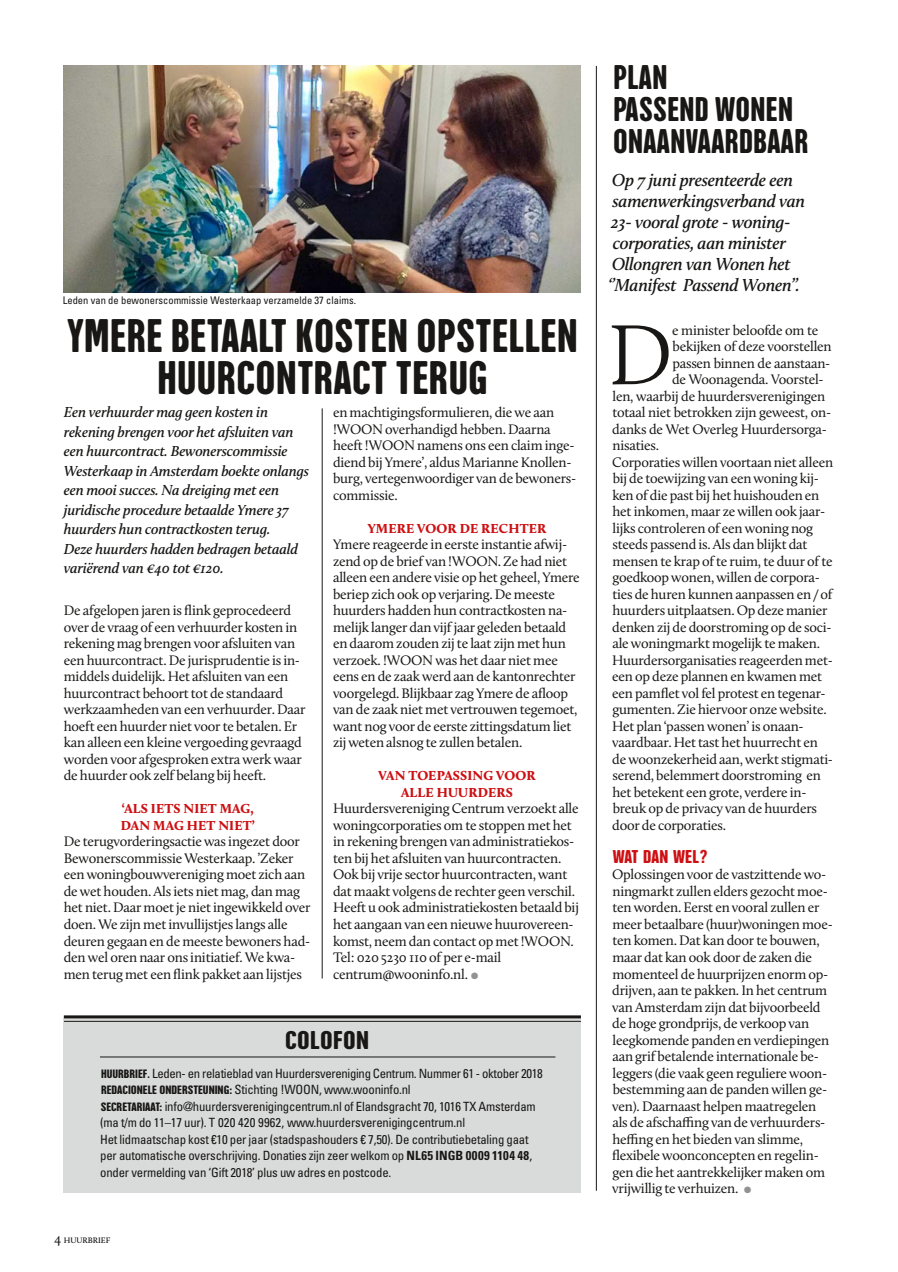
<style>
.page{position:relative;width:898px;height:1272px;background:#fff}
.page>*{position:absolute;margin:0;border:0;box-sizing:border-box;transform-origin:0 0}
.t1{font:300 88.05px "Calluna";color:#181716}
.t2{font:49.5px/42px "Hector Rounded";letter-spacing:.01em;color:#181716;text-align:center}
.t3{font:36px/31.5px "Hector Rounded";letter-spacing:.01em;color:#181716}
.t4{font:27px "Hector Rounded";letter-spacing:.01em;color:#181716;scale:1.15 1}
.t5{font:19.5px "Hector Rounded";letter-spacing:.01em;color:#cd1013;scale:1.1 1}
.t6{font:italic 600 18px/21px "Calluna";letter-spacing:-.015em;color:#181716}
.t7{font:italic 600 15px/19.5px "Calluna";letter-spacing:-.01em;color:#181716}
.t8{font:14.25px/16.5px "Calluna";letter-spacing:-.015em;color:#181716}
.t9{font:900 13.5px/16.5px "Calluna";letter-spacing:.015em;color:#cd1013}
.t10{font:condensed 12.75px/16.5px "Univers LT Std";letter-spacing:-.015em;color:#181716}
.t11{font:condensed 10.5px "Univers LT Std";color:#181716}
.t12{font:600 8.25px "Calluna";color:#181716}
.s1{font-size:24px;color:#919291}
.s2{font-family:"Hector Rounded";font-stretch:normal}
.s3{font-weight:700}
.s4{font-weight:400;font-size:14.25px}
</style>
<div class="page">
<div style="left:64px;top:1018px;width:516px;height:175px;background:#d9dada"></div>
<hr style="left:64px;top:1015px;width:516px;height:3px;background:#181716">
<hr style="left:64px;top:1021px;width:516px;height:1px;background:#181716">
<hr style="left:100px;top:1056px;width:455px;height:1px;background:#181716">
<hr style="left:322px;top:408px;width:1px;height:570px;background:#181716">
<hr style="left:596px;top:66px;width:1px;height:1124px;background:#181716">
<img style="left:64px;top:66px;width:516px;height:226px">
<p class="t11" style="left:63px;top:293px;width:295px">Leden van de bewonerscommissie Westerkaap verzamelde 37 claims.</p>
<h2 class="t2" style="left:67px;top:315px;width:512px">YMERE BETAALT KOSTEN OPSTELLEN<br>HUURCONTRACT TERUG</h2>
<p class="t7" style="left:64px;top:402px;width:247px">Een verhuurder mag geen kosten in rekening brengen voor het afsluiten van een huurcontract. Bewonerscommissie Westerkaap in Amsterdam boekte onlangs een mooi succes. Na dreiging met een juridische procedure betaalde Ymere 37 huurders hun contractkosten terug.<br>Deze huurders hadden bedragen betaald variërend van €40 tot €120.</p>
<p class="t8" style="left:64px;top:602px;width:243px">De afgelopen jaren is flink geprocedeerd over de vraag of een verhuurder kosten in rekening mag brengen voor afsluiten van een huurcontract. De jurisprudentie is in&shy;middels duidelijk. Het afsluiten van een huurcontract behoort tot de standaard werkzaamheden van een verhuurder. Daar hoeft een huurder niet voor te betalen. Er kan alleen een kleine vergoeding gevraagd worden voor afgesproken extra werk waar de huurder ook zelf belang bij heeft.</p>
<p class="t9" style="left:121px;top:800px;width:135px">‘ALS IETS NIET MAG,<br>DAN MAG HET NIET’</p>
<p class="t8" style="left:64px;top:833px;width:248px">De terugvorderingsactie was ingezet door Bewonerscommissie Westerkaap. ’Zeker een woningbouwvereniging moet zich aan de wet houden. Als iets niet mag, dan mag het niet. Daar moet je niet ingewikkeld over doen. We zijn met invullijstjes langs alle deuren gegaan en de meeste bewoners had&shy;den wel oren naar ons initiatief. We kwa&shy;men terug met een flink pakket aan lijstjes</p>
<p class="t8" style="left:333px;top:404px;width:244px">en machtigingsformulieren, die we aan !WOON overhandigd hebben. Daarna heeft !WOON namens ons een claim inge&shy;diend bij Ymere’, aldus Marianne Knollen&shy;burg, vertegenwoordiger van de bewoners&shy;commissie.</p>
<p class="t9" style="left:367px;top:519px;width:180px">YMERE VOOR DE RECHTER</p>
<p class="t8" style="left:333px;top:536px;width:248px">Ymere reageerde in eerste instantie afwij&shy;zend op de brief van !WOON. Ze had niet alleen een andere visie op het geheel, Ymere beriep zich ook op verjaring. De meeste huurders hadden hun contractkosten na&shy;melijk langer dan vijf jaar geleden betaald en daarom zouden zij te laat zijn met hun verzoek. !WOON was het daar niet mee eens en de zaak werd aan de kantonrechter voorgelegd. Blijkbaar zag Ymere de afloop van de zaak niet met vertrouwen tegemoet, want nog voor de eerste zittingsdatum liet zij weten alsnog te zullen betalen.</p>
<p class="t9" style="left:378px;top:767px;width:159px;text-align:center">VAN TOEPASSING VOOR<br>ALLE HUURDERS</p>
<p class="t8" style="left:333px;top:800px;width:247px">Huurdersvereniging Centrum verzoekt alle woningcorporaties om te stoppen met het in rekening brengen van administratiekos&shy;ten bij het afsluiten van huurcontracten.<br>Ook bij vrije sector huurcontracten, want dat maakt volgens de rechter geen verschil.<br>Heeft u ook administratiekosten betaald bij het aangaan van een nieuwe huurovereen&shy;komst, neem dan contact op met !WOON.<br>Tel: 020 5230 110 of per e-mail centrum@wooninfo.nl. <span class="s1">•</span></p>
<h3 class="t4" style="left:285px;top:1026px;width:74px">COLOFON</h3>
<p class="t10" style="left:100px;top:1064px;width:444px"><span class="s2">HUURBRIEF.</span> Leden- en relatieblad van Huurdersvereniging Centrum. Nummer 61 - oktober 2018<br><span class="s2">REDACIONELE ONDERSTEUNING:</span> Stichting !WOON, www.wooninfo.nl<br><span class="s2">SECRETARIAAT:</span> info@huurdersverenigingcentrum.nl of Elandsgracht 70, 1016 TX Amsterdam (ma t/m do 11–17 uur). T 020 420 9962, www.huurdersverenigingcentrum.nl<br>Het lidmaatschap kost €10 per jaar (stadspashouders € 7,50). De contributiebetaling gaat per automatische overschrijving. Donaties zijn zeer welkom op <span class="s3">NL65 INGB 0009 1104 48</span>, onder vermelding van ‘Gift 2018’ plus uw adres en postcode.</p>
<p class="t12" style="left:54px;top:1234px;width:57px"><span class="s4">4</span> HUURBRIEF</p>
<h3 class="t3" style="left:613px;top:62px;width:197px">PLAN<br>PASSEND WONEN<br>ONAANVAARDBAAR</h3>
<p class="t6" style="left:607px;top:169px;width:199px">Op 7 juni presenteerde een samenwerkingsverband van<br>23- vooral grote - woning&shy;corporaties, aan minister<br>Ollongren van Wonen het ‘’Manifest Passend Wonen’’.</p>
<h1 class="t1" style="left:607px;top:302px;width:67px">D</h1>
<p class="t8" style="left:672px;top:321px;width:148px">e minister beloofde om te</p>
<p class="t8" style="left:672px;top:338px;width:160px">bekijken of deze voorstellen</p>
<p class="t8" style="left:672px;top:354px;width:159px">passen binnen de aanstaan-</p>
<p class="t8" style="left:672px;top:371px;width:153px">de Woonagenda. Voorstel-</p>
<p class="t8" style="left:612px;top:387px;width:214px">len, waarbij de huurdersverenigingen</p>
<p class="t8" style="left:612px;top:404px;width:220px">totaal niet betrokken zijn geweest, on-</p>
<p class="t8" style="left:612px;top:420px;width:216px">danks de Wet Overleg Huurdersorga-</p>
<p class="t8" style="left:612px;top:437px;width:48px">nisaties.</p>
<p class="t8" style="left:612px;top:453px;width:222px">Corporaties willen voortaan niet alleen</p>
<p class="t8" style="left:612px;top:470px;width:208px">bij de toewijzing van een woning kij-</p>
<p class="t8" style="left:612px;top:486px;width:208px">ken of die past bij het huishouden en</p>
<p class="t8" style="left:612px;top:503px;width:214px">het inkomen, maar ze willen ook jaar-</p>
<p class="t8" style="left:612px;top:519px;width:202px">lijks controleren of een woning nog</p>
<p class="t8" style="left:612px;top:536px;width:196px">steeds passend is. Als dan blijkt dat</p>
<p class="t8" style="left:612px;top:552px;width:222px">mensen te krap of te ruim, te duur of te</p>
<p class="t8" style="left:612px;top:569px;width:209px">goedkoop wonen, willen de corpora-</p>
<p class="t8" style="left:612px;top:585px;width:222px">ties de huren kunnen aanpassen en / of</p>
<p class="t8" style="left:612px;top:602px;width:216px">huurders uitplaatsen. Op deze manier</p>
<p class="t8" style="left:612px;top:618px;width:221px">denken zij de doorstroming op de soci-</p>
<p class="t8" style="left:612px;top:635px;width:209px">ale woningmarkt mogelijk te maken.</p>
<p class="t8" style="left:611px;top:651px;width:222px">Huurdersorganisaties reageerden met-</p>
<p class="t8" style="left:612px;top:668px;width:211px">een op deze plannen en kwamen met</p>
<p class="t8" style="left:612px;top:684px;width:215px">een pamflet vol fel protest en tegenar-</p>
<p class="t8" style="left:612px;top:701px;width:216px">gumenten. Zie hiervoor onze website.</p>
<p class="t8" style="left:611px;top:717px;width:193px">Het plan ‘passen wonen’ is onaan-</p>
<p class="t8" style="left:612px;top:734px;width:207px">vaardbaar. Het tast het huurrecht en</p>
<p class="t8" style="left:612px;top:750px;width:222px">de woonzekerheid aan, werkt stigmati-</p>
<p class="t8" style="left:612px;top:767px;width:210px">serend, belemmert doorstroming en</p>
<p class="t8" style="left:612px;top:783px;width:195px">het betekent een grote, verdere in-</p>
<p class="t8" style="left:612px;top:800px;width:206px">breuk op de privacy van de huurders</p>
<p class="t8" style="left:612px;top:816px;width:115px">door de corporaties.</p>
<h3 class="t5" style="left:612px;top:846px;width:88px">WAT DAN WEL?</h3>
<p class="t8" style="left:611px;top:866px;width:222px">Oplossingen voor de vastzittende wo&shy;ningmarkt zullen elders gezocht moe&shy;ten worden. Eerst en vooral zullen er meer betaalbare (huur)woningen moe&shy;ten komen. Dat kan door te bouwen, maar dat kan ook door de zaken die momenteel de huurprijzen enorm op&shy;drijven, aan te pakken. In het centrum van Amsterdam zijn dat bijvoorbeeld de hoge grondprijs, de verkoop van leegkomende panden en verdiepingen aan grif betalende internationale be&shy;leggers (die vaak geen reguliere woon&shy;bestemming aan de panden willen ge&shy;ven). Daarnaast helpen maatregelen als de afschaffing van de verhuurders&shy;heffing en het bieden van slimme, flexibele woonconcepten en regelin&shy;gen die het aantrekkelijker maken om vrijwillig te verhuizen. <span class="s1">•</span></p>
</div>
